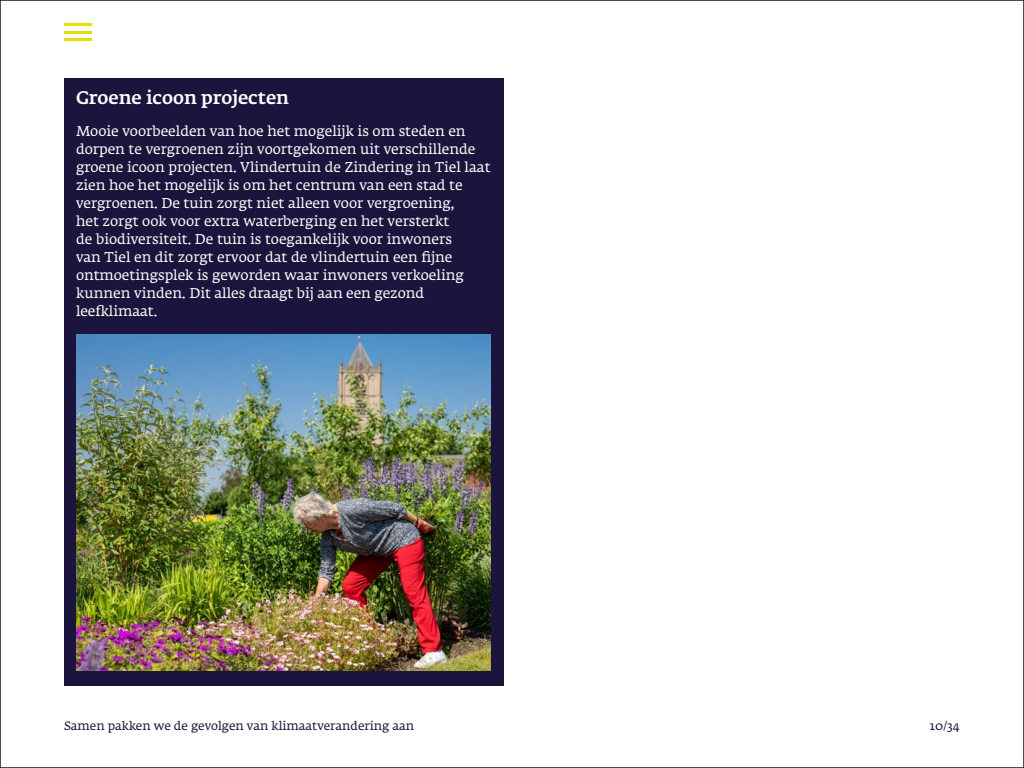
<style>
.page{position:relative;width:1024px;height:768px;background:#fff}
.page>*{position:absolute;margin:0;border:0;box-sizing:border-box;transform-origin:0 0}
._20_Kadertekst_kop{font:500 18px "Fedra Serif A Std";color:#fff}
._21_Kadertekst_brood{font:14px/18px "Fedra Serif A Std";color:#fff}
.t1{font:12px "Fedra Serif A Std";color:#1b143c}
</style>
<div class="page">
<hr style="left:64px;top:23px;width:27px;height:3px;background:#e4df00">
<hr style="left:64px;top:31px;width:27px;height:2px;background:#e4df00">
<hr style="left:64px;top:38px;width:27px;height:3px;background:#e4df00">
<div style="left:64px;top:78px;width:439px;height:608px;background:#1b143c"></div>
<img style="left:77px;top:334px;width:413px;height:337px">
<p class="_20_Kadertekst_kop" style="left:76px;top:86px;width:215px">Groene icoon projecten</p>
<p class="_21_Kadertekst_brood" style="left:76px;top:123px;width:416px">Mooie voorbeelden van hoe het mogelijk is om steden en dorpen te vergroenen zijn voortgekomen uit verschillende groene icoon projecten. Vlindertuin de Zindering in Tiel laat zien hoe het mogelijk is om het centrum van een stad te vergroenen. De tuin zorgt niet alleen voor vergroening,<br>het zorgt ook voor extra waterberging en het versterkt<br>de biodiversiteit. De tuin is toegankelijk voor inwoners<br>van Tiel en dit zorgt ervoor dat de vlindertuin een fijne ontmoetingsplek is geworden waar inwoners verkoeling kunnen vinden. Dit alles draagt bij aan een gezond leefklimaat.</p>
<p class="t1" style="left:64px;top:718px;width:352px">Samen pakken we de gevolgen van klimaatverandering aan</p>
<p class="t1" style="left:930px;top:718px;width:32px">10/34</p>
</div>
